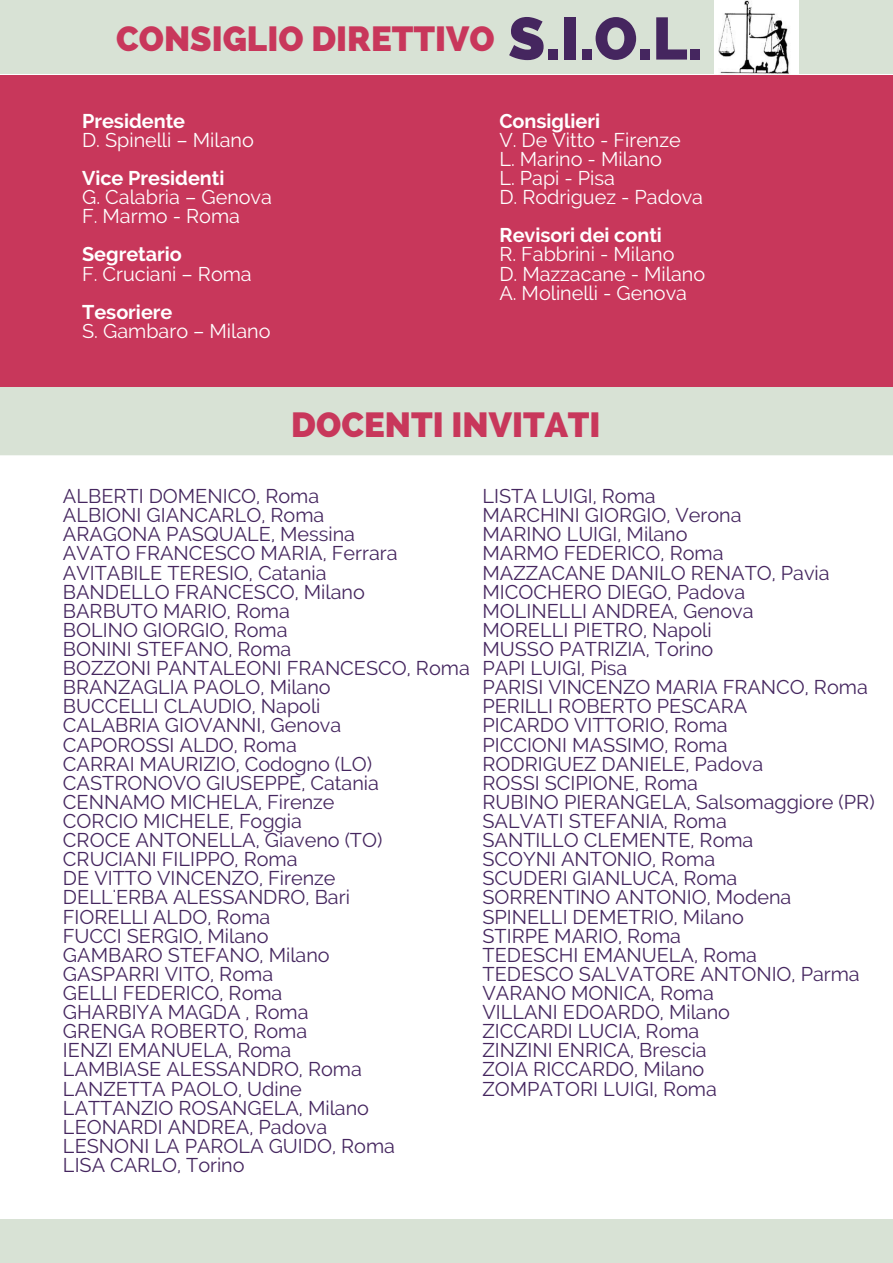
<style>
.page{position:relative;width:893px;height:1263px;background:#fff}
.page>*{position:absolute;margin:0;border:0;box-sizing:border-box;transform-origin:0 0}
.t1{font:800 34.65px "Raleway";color:#c8375b}
.t2{font:19.8px/19px "Raleway";color:#45265f}
.t3{font:19.8px/19px "Raleway";color:#fff}
.t4{font:700 19.8px "Raleway";color:#fff}
.s1{font-size:59.55px;color:#45265f}
</style>
<div class="page">
<div style="left:0;top:1218px;width:892px;height:44px;background:#d8e2d5"></div>
<div style="left:0;top:0;width:892px;height:74px;background:#d8e2d5"></div>
<div style="left:0;top:75px;width:892px;height:312px;background:#c8375b"></div>
<img style="left:714px;top:0;width:84px;height:74px">
<div style="left:0;top:387px;width:892px;height:68px;background:#d8e2d5"></div>
<h1 class="t1" style="left:116px;top:18px;width:588px">CONSIGLIO DIRETTIVO <span class="s1">S.I.O.L.</span></h1>
<p class="t4" style="left:82px;top:109px;width:105px">Presidente</p>
<p class="t3" style="left:82px;top:130px;width:173px">D. Spinelli – Milano</p>
<p class="t4" style="left:82px;top:166px;width:144px">Vice Presidenti</p>
<p class="t3" style="left:82px;top:188px;width:191px">G. Calabria – Genova<br>F. Marmo - Roma</p>
<p class="t4" style="left:82px;top:243px;width:101px">Segretario</p>
<p class="t3" style="left:82px;top:264px;width:171px">F. Cruciani – Roma</p>
<p class="t4" style="left:82px;top:300px;width:92px">Tesoriere</p>
<p class="t3" style="left:82px;top:321px;width:190px">S. Gambaro – Milano</p>
<p class="t4" style="left:499px;top:109px;width:102px">Consiglieri</p>
<p class="t3" style="left:499px;top:130px;width:205px">V. De Vitto - Firenze<br>L. Marino - Milano<br>L. Papi - Pisa<br>D. Rodriguez - Padova</p>
<p class="t4" style="left:499px;top:224px;width:164px">Revisori dei conti</p>
<p class="t3" style="left:499px;top:245px;width:207px">R. Fabbrini - Milano<br>D. Mazzacane - Milano<br>A. Molinelli - Genova</p>
<h1 class="t1" style="left:291px;top:405px;width:311px">DOCENTI INVITATI</h1>
<p class="t2" style="left:63px;top:487px;width:408px">ALBERTI DOMENICO, Roma<br>ALBIONI GIANCARLO, Roma<br>ARAGONA PASQUALE, Messina<br>AVATO FRANCESCO MARIA, Ferrara<br>AVITABILE TERESIO, Catania<br>BANDELLO FRANCESCO, Milano<br>BARBUTO MARIO, Roma<br>BOLINO GIORGIO, Roma<br>BONINI STEFANO, Roma<br>BOZZONI PANTALEONI FRANCESCO, Roma<br>BRANZAGLIA PAOLO, Milano<br>BUCCELLI CLAUDIO, Napoli<br>CALABRIA GIOVANNI, Genova<br>CAPOROSSI ALDO, Roma<br>CARRAI MAURIZIO, Codogno (LO)<br>CASTRONOVO GIUSEPPE, Catania<br>CENNAMO MICHELA, Firenze<br>CORCIO MICHELE, Foggia<br>CROCE ANTONELLA, Giaveno (TO)<br>CRUCIANI FILIPPO, Roma<br>DE VITTO VINCENZO, Firenze<br>DELL'ERBA ALESSANDRO, Bari<br>FIORELLI ALDO, Roma<br>FUCCI SERGIO, Milano<br>GAMBARO STEFANO, Milano<br>GASPARRI VITO, Roma<br>GELLI FEDERICO, Roma<br>GHARBIYA MAGDA , Roma<br>GRENGA ROBERTO, Roma<br>IENZI EMANUELA, Roma<br>LAMBIASE ALESSANDRO, Roma<br>LANZETTA PAOLO, Udine<br>LATTANZIO ROSANGELA, Milano<br>LEONARDI ANDREA, Padova<br>LESNONI LA PAROLA GUIDO, Roma<br>LISA CARLO, Torino</p>
<p class="t2" style="left:482px;top:487px;width:393px">LISTA LUIGI, Roma<br>MARCHINI GIORGIO, Verona<br>MARINO LUIGI, Milano<br>MARMO FEDERICO, Roma<br>MAZZACANE DANILO RENATO, Pavia<br>MICOCHERO DIEGO, Padova<br>MOLINELLI ANDREA, Genova<br>MORELLI PIETRO, Napoli<br>MUSSO PATRIZIA, Torino<br>PAPI LUIGI, Pisa<br>PARISI VINCENZO MARIA FRANCO, Roma<br>PERILLI ROBERTO PESCARA<br>PICARDO VITTORIO, Roma<br>PICCIONI MASSIMO, Roma<br>RODRIGUEZ DANIELE, Padova<br>ROSSI SCIPIONE, Roma<br>RUBINO PIERANGELA, Salsomaggiore (PR)<br>SALVATI STEFANIA, Roma<br>SANTILLO CLEMENTE, Roma<br>SCOYNI ANTONIO, Roma<br>SCUDERI GIANLUCA, Roma<br>SORRENTINO ANTONIO, Modena<br>SPINELLI DEMETRIO, Milano<br>STIRPE MARIO, Roma<br>TEDESCHI EMANUELA, Roma<br>TEDESCO SALVATORE ANTONIO, Parma<br>VARANO MONICA, Roma<br>VILLANI EDOARDO, Milano<br>ZICCARDI LUCIA, Roma<br>ZINZINI ENRICA, Brescia<br>ZOIA RICCARDO, Milano<br>ZOMPATORI LUIGI, Roma</p>
</div>
